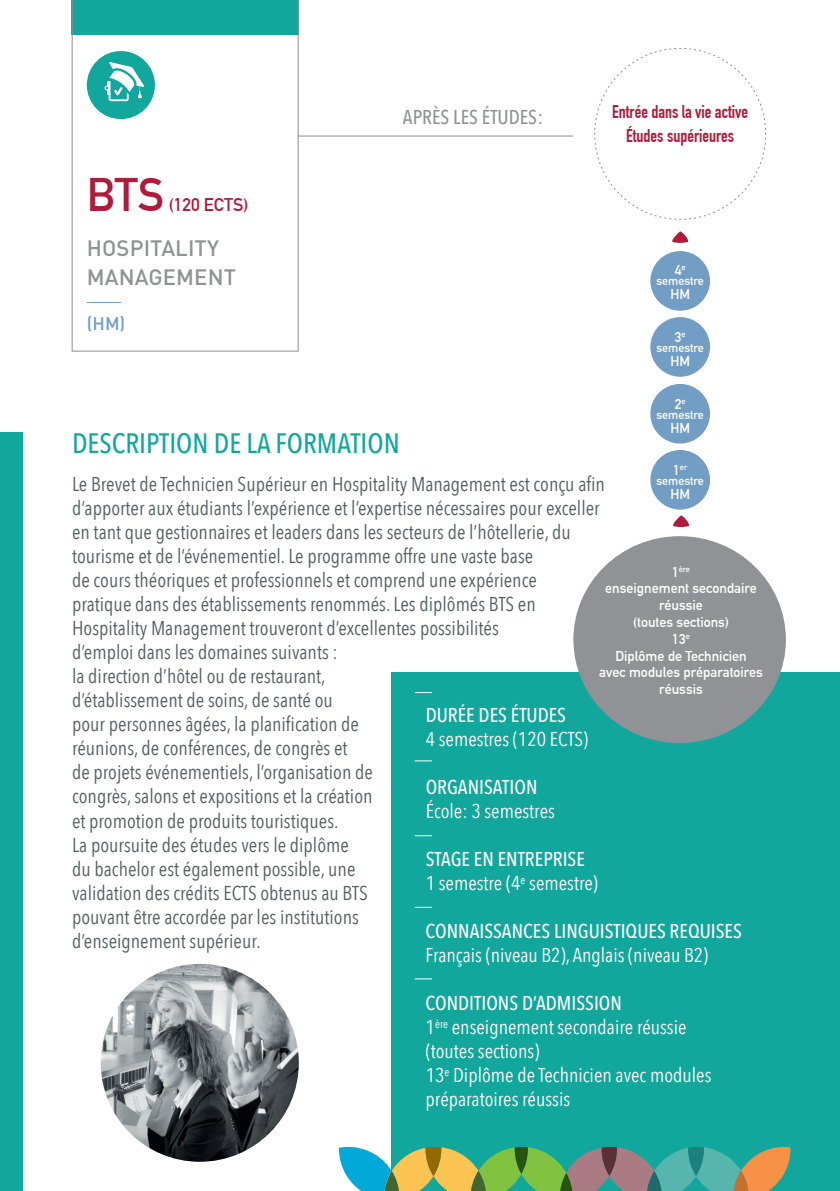
<style>
.page{position:relative;width:840px;height:1191px;background:#fff}
.page>*{position:absolute;margin:0;border:0;box-sizing:border-box;transform-origin:0 0}
.t1{font:700 46px "DIN Alternate";color:#af1c3b}
.t2{font:500 28px "Avenir Next Condensed";color:#12a79d}
.t3{font:500 22px/28.8px "DIN Pro";letter-spacing:.005em;color:#909295}
.t4{font:20px/24px "Avenir Next Condensed";color:#545f60}
.t5{font:20px/24px "Avenir Next Condensed";color:#fff}
.t6{font:500 20px "Avenir Next Condensed";color:#fff}
.t7{font:500 20px "Avenir Next Condensed";color:#909295}
.t8{font:700 18px/24px "DIN Condensed";color:#af1c3b;text-align:center}
.t9{font:700 18px "DIN Alternate";color:#af1c3b}
.t10{font:500 18px "DIN Pro";color:#729dc4}
.t11{font:700 14px/16.8px "DIN Alternate";color:#fff;text-align:center}
.t12{font:700 12px "DIN Alternate";color:#fff}
.t13{font:700 8.2px "DIN Alternate";color:#fff}
.s1{font-size:14px}
.s2{font-weight:500}
</style>
<div class="page">
<div style="left:391px;top:672px;width:448px;height:519px;background:#12a79d"></div>
<svg style="left:414px;top:760px;width:17px;height:1px"></svg>
<svg style="left:414px;top:835px;width:17px;height:1px"></svg>
<svg style="left:414px;top:907px;width:17px;height:1px"></svg>
<svg style="left:414px;top:978px;width:17px;height:1px"></svg>
<svg style="left:414px;top:692px;width:17px;height:1px"></svg>
<hr style="left:297px;top:135px;width:276px;height:1px;background:#909295">
<svg style="left:72px;top:0;width:226px;height:351px"></svg>
<hr style="left:87px;top:302px;width:34px;height:1px;background:#729dc4">
<img style="left:101px;top:963px;width:197px;height:198px;border-radius:99px">
<div style="left:0;top:433px;width:23px;height:758px;background:#12a79d"></div>
<div style="left:650px;top:251px;width:59px;height:60px;background:#729dc4;border-radius:50%"></div>
<div style="left:650px;top:317px;width:59px;height:60px;background:#729dc4;border-radius:50%"></div>
<div style="left:650px;top:384px;width:59px;height:59px;background:#729dc4;border-radius:50%"></div>
<div style="left:650px;top:450px;width:59px;height:59px;background:#729dc4;border-radius:50%"></div>
<svg style="left:672px;top:231px;width:17px;height:12px"></svg>
<svg style="left:594px;top:48px;width:172px;height:172px"></svg>
<div style="left:573px;top:536px;width:212px;height:207px;background:#909295;border-radius:50%"></div>
<svg style="left:673px;top:515px;width:16px;height:12px"></svg>
<div style="left:87px;top:51px;width:68px;height:68px;background:#12a79d;border-radius:50%"></div>
<svg style="left:104px;top:62px;width:40px;height:39px"></svg>
<svg style="left:339px;top:1146px;width:451px;height:45px"></svg>
<p class="t7" style="left:403px;top:105px;width:142px">APRÈS LES ÉTUDES:</p>
<p class="t8" style="left:612px;top:100px;width:137px">Entrée dans la vie active<br>Études supérieures</p>
<h1 class="t1" style="left:87px;top:160px;width:79px">BTS</h1>
<p class="t9" style="left:169px;top:191px;width:81px">(120 ECTS)</p>
<p class="t3" style="left:87px;top:233px;width:150px">HOSPITALITY<br>MANAGEMENT</p>
<p class="t10" style="left:87px;top:311px;width:40px">(HM)</p>
<p class="t11" style="left:674px;top:261px;width:12px">4<sup>e</sup></p>
<p class="t12" style="left:656px;top:272px;width:49px">semestre</p>
<p class="t11" style="left:670px;top:285px;width:21px">HM</p>
<p class="t11" style="left:674px;top:327px;width:12px">3<sup>e</sup></p>
<p class="t12" style="left:656px;top:338px;width:49px">semestre</p>
<p class="t11" style="left:670px;top:351px;width:21px">HM</p>
<p class="t11" style="left:674px;top:394px;width:12px">2<sup>e</sup></p>
<p class="t12" style="left:656px;top:405px;width:49px">semestre</p>
<p class="t11" style="left:670px;top:418px;width:21px">HM</p>
<p class="t13" style="left:672px;top:461px;width:15px"><span class="s1">1</span>er</p>
<p class="t12" style="left:656px;top:472px;width:49px">semestre</p>
<p class="t11" style="left:670px;top:485px;width:21px">HM</p>
<h2 class="t2" style="left:72px;top:426px;width:329px">DESCRIPTION DE LA FORMATION</h2>
<p class="t4" style="left:72px;top:471px;width:534px">Le Brevet de Technicien Supérieur en Hospitality Management est conçu afin d‘apporter aux étudiants l’expérience et l’expertise nécessaires pour exceller en tant que gestionnaires et leaders dans les secteurs de l’hôtellerie, du tourisme et de l’événementiel. Le programme offre une vaste base<br>de cours théoriques et professionnels et comprend une expérience<br>pratique dans des établissements renommés. Les diplômés BTS en Hospitality Management trouveront d’excellentes possibilités<br>d’emploi dans les domaines suivants :<br>la direction d’hôtel ou de restaurant,<br>d’établissement de soins, de santé ou<br>pour personnes âgées, la planification de<br>réunions, de conférences, de congrès et<br>de projets événementiels, l’organisation de<br>congrès, salons et expositions et la création<br>et promotion de produits touristiques.<br>La poursuite des études vers le diplôme<br>du bachelor est également possible, une<br>validation des crédits ECTS obtenus au BTS<br>pouvant être accordée par les institutions<br>d’enseignement supérieur.</p>
<p class="t13" style="left:671px;top:563px;width:19px"><span class="s1">1</span>ère</p>
<p class="t11" style="left:599px;top:579px;width:165px">enseignement secondaire réussie<br>(toutes sections)<br>13<sup>e<br></sup>Diplôme de Technicien<br>avec modules préparatoires réussis</p>
<p class="t6" style="left:425px;top:703px;width:142px">DURÉE DES ÉTUDES</p>
<p class="t5" style="left:425px;top:726px;width:164px">4 semestres (120 ECTS)</p>
<p class="t6" style="left:425px;top:775px;width:113px">ORGANISATION</p>
<p class="t5" style="left:425px;top:798px;width:131px">École: 3 semestres</p>
<p class="t5" style="left:425px;top:846px;width:174px"><span class="s2">STAGE EN ENTREPRISE<br></span>1 semestre (4<sup>e</sup> semestre)</p>
<p class="t6" style="left:425px;top:919px;width:317px">CONNAISSANCES LINGUISTIQUES REQUISES</p>
<p class="t5" style="left:425px;top:942px;width:284px">Français (niveau B2), Anglais (niveau B2)</p>
<p class="t5" style="left:425px;top:990px;width:287px"><span class="s2">CONDITIONS D’ADMISSION<br></span>1<sup>ère</sup> enseignement secondaire réussie (toutes sections)<br>13<sup>e</sup> Diplôme de Technicien avec modules préparatoires réussis</p>
</div>
